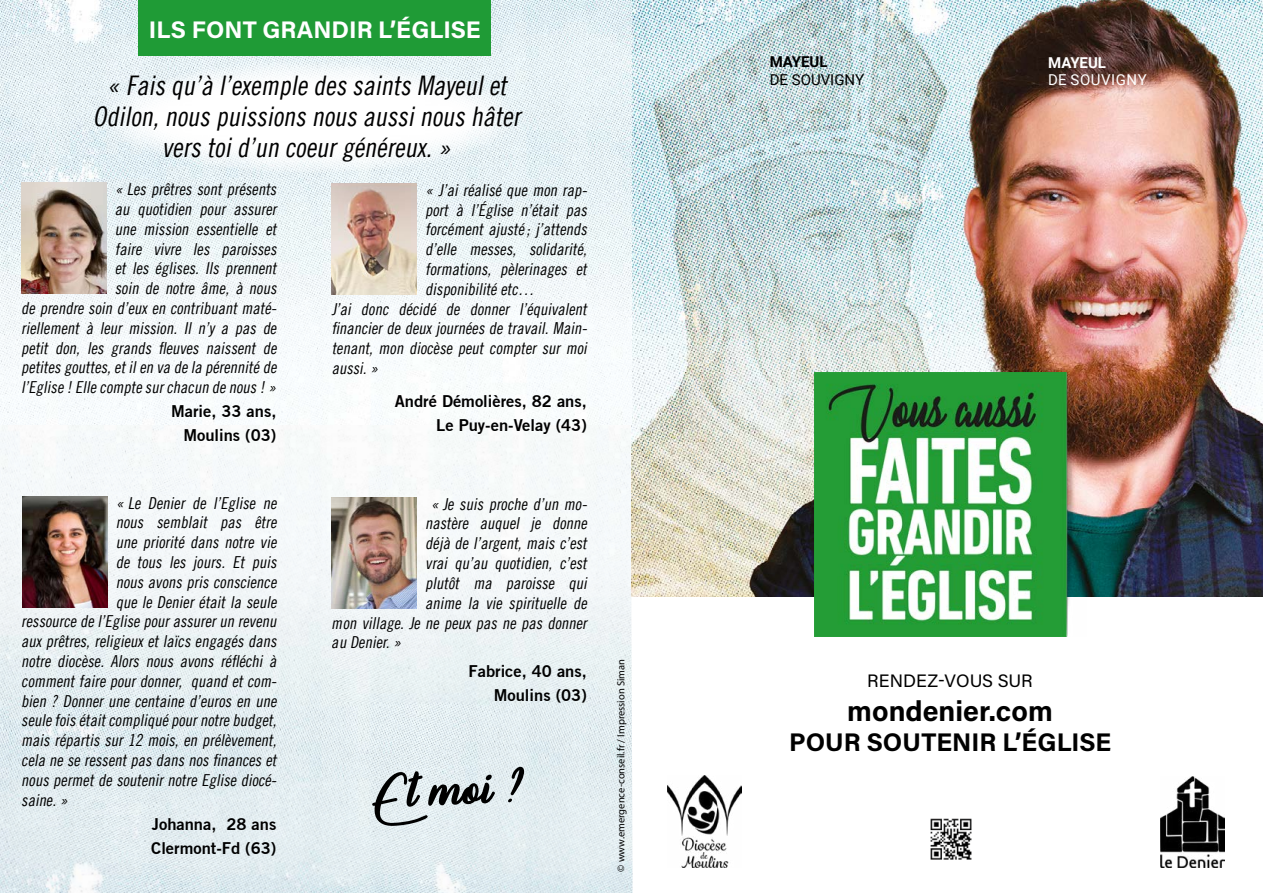
<style>
.page{position:relative;width:1263px;height:893px;background:#fff}
.page>*{position:absolute;margin:0;border:0;box-sizing:border-box;transform-origin:0 0}
.t1{font:50.25px "Liar Script";color:#000}
.t2{font:28.5px "Acumin Variable Concept";letter-spacing:.05em;color:#000}
.t3{font:italic 27px/30.9px "Trade Gothic LT Cond Eighteen";color:#000;text-align:center}
.t4{font:25.5px "Acumin Variable Concept";letter-spacing:.035em;color:#000}
.t5{font:24px "Acumin Variable Concept";letter-spacing:.04em;color:#fff}
.t6{font:18px "Acumin Variable Concept";letter-spacing:.01em;color:#000}
.t7{font:italic 16.5px/19.8px "Trade Gothic LT Cond Eighteen";color:#000;text-align:right}
.t8{font:700 16.5px/24px "Trade Gothic No.2";color:#000;text-align:right}
.t9{font:15px "Roboto";color:#000}
.t10{font:15px "Roboto";letter-spacing:.035em;color:#fff}
.t11{font:700 15px "Roboto";color:#000}
.t12{font:700 15px "Roboto";color:#fff}
.t13{font:10.5px "Myriad Pro";color:#000}
</style>
<div class="page">
<img style="left:631px;top:0;width:632px;height:597px">
<img style="left:815px;top:372px;width:272px;height:264px">
<img style="left:930px;top:818px;width:42px;height:42px">
<img style="left:0;top:360px;width:633px;height:533px">
<img style="left:0;top:0;width:631px;height:425px">
<div style="left:138px;top:0;width:353px;height:55px;background:#1f9b36"></div>
<img style="left:21px;top:183px;width:85px;height:110px">
<img style="left:332px;top:183px;width:85px;height:111px">
<img style="left:22px;top:497px;width:85px;height:110px">
<svg style="left:103px;top:62px;width:413px;height:111px"></svg>
<img style="left:667px;top:776px;width:74px;height:91px">
<img style="left:332px;top:498px;width:85px;height:110px">
<img style="left:1160px;top:776px;width:64px;height:91px">
<h3 class="t5" style="left:149px;top:13px;width:332px">ILS FONT GRANDIR L’ÉGLISE</h3>
<h3 class="t3" style="left:93px;top:70px;width:434px">« Fais qu’à l’exemple des saints Mayeulet<br>Odilon,nous puissions nous aussinous hâter vers toid’un coeurgénéreux. »</h3>
<p class="t7" style="left:21px;top:179px;width:260px">« Les prêtres sont présents<br>au quotidien pour assurer<br>une mission essentielle et<br>faire vivre les paroisses<br>et les églises. Ils prennent<br>soin de notre âme, à nous<br>de prendre soin d’eux en contribuant maté&shy;riellement à leur mission. Il n’y a pas de petit don, les grands fleuves naissent de petites gouttes,etilen va de la pérennité de l’Eglise !Elle compte surchacun de nous ! »</p>
<p class="t8" style="left:171px;top:399px;width:107px">Marie, 33 ans,<br>Moulins (03)</p>
<p class="t7" style="left:116px;top:493px;width:165px">« Le Denier de l’Eglise ne</p>
<p class="t7" style="left:116px;top:512px;width:165px">nous semblait pas être</p>
<p class="t7" style="left:116px;top:532px;width:165px">une priorité dans notre vie</p>
<p class="t7" style="left:116px;top:552px;width:165px">de tous les jours. Et puis</p>
<p class="t7" style="left:116px;top:572px;width:165px">nous avons pris conscience</p>
<p class="t7" style="left:116px;top:592px;width:165px">que le Denier était la seule</p>
<p class="t7" style="left:21px;top:611px;width:260px">ressource de l’Eglise pourassurerun revenu</p>
<p class="t7" style="left:21px;top:631px;width:260px">aux prêtres, religieux et laïcs engagés dans</p>
<p class="t7" style="left:21px;top:651px;width:260px">notre diocèse. Alors nous avons réfléchi à</p>
<p class="t7" style="left:21px;top:671px;width:260px">commentfaire pourdonner, quand etcom-</p>
<p class="t7" style="left:21px;top:691px;width:260px">bien ? Donner une centaine d’euros en une</p>
<p class="t7" style="left:21px;top:710px;width:260px">seule fois étaitcompliqué pournotre budget,</p>
<p class="t7" style="left:21px;top:730px;width:260px">mais répartis sur 12 mois, en prélèvement,</p>
<p class="t7" style="left:21px;top:750px;width:260px">cela ne se ressentpas dans nos finances et</p>
<p class="t7" style="left:21px;top:770px;width:260px">nous permet de soutenir notre Eglise diocé-</p>
<p class="t7" style="left:21px;top:790px;width:52px">saine.»</p>
<p class="t8" style="left:151px;top:811px;width:127px;text-align:left">Johanna, 28 ans<br>Clermont-Fd (63)</p>
<p class="t7" style="left:425px;top:180px;width:166px">« J’ai réalisé que mon rap-</p>
<p class="t7" style="left:425px;top:200px;width:166px">port à l’Église n’était pas</p>
<p class="t7" style="left:425px;top:219px;width:166px">forcément ajusté; j’attends</p>
<p class="t7" style="left:425px;top:239px;width:166px">d’elle messes, solidarité,</p>
<p class="t7" style="left:425px;top:259px;width:166px">formations, pèlerinages et</p>
<p class="t7" style="left:425px;top:279px;width:114px">disponibilité etc…</p>
<p class="t7" style="left:332px;top:299px;width:260px">J’ai donc décidé de donner l’équivalent</p>
<p class="t7" style="left:332px;top:318px;width:260px">financier de deux journées de travail. Main-</p>
<p class="t7" style="left:332px;top:338px;width:260px">tenant, mon diocèse peut compter sur moi</p>
<p class="t7" style="left:332px;top:358px;width:52px">aussi. »</p>
<p class="t8" style="left:395px;top:388px;width:193px">André Démolières, 82 ans,<br>Le Puy-en-Velay (43)</p>
<p class="t7" style="left:431px;top:494px;width:161px">« Je suis proche d’un mo-</p>
<p class="t7" style="left:425px;top:513px;width:166px">nastère auquel je donne</p>
<p class="t7" style="left:425px;top:533px;width:166px">déjà de l’argent, mais c’est</p>
<p class="t7" style="left:425px;top:553px;width:166px">vrai qu’au quotidien, c’est</p>
<p class="t7" style="left:425px;top:573px;width:166px">plutôt ma paroisse qui</p>
<p class="t7" style="left:425px;top:593px;width:166px">anime la vie spirituelle de</p>
<p class="t7" style="left:332px;top:612px;width:260px">mon village. Je ne peux pas ne pas donner</p>
<p class="t7" style="left:332px;top:632px;width:75px">au Denier. »</p>
<p class="t8" style="left:469px;top:658px;width:120px">Fabrice, 40 ans,<br>Moulins (03)</p>
<h1 class="t1" style="left:371px;top:761px;width:155px;rotate:-2deg">Et moi ?</h1>
<p class="t13" style="left:614px;top:872px;width:214px;rotate:-90deg">© www.emergence-conseil.fr / Impression Siman</p>
<p class="t11" style="left:770px;top:51px;width:59px">MAYEUL</p>
<p class="t9" style="left:770px;top:69px;width:96px">DE SOUVIGNY</p>
<p class="t12" style="left:1048px;top:52px;width:59px">MAYEUL</p>
<p class="t10" style="left:1048px;top:69px;width:100px">DE SOUVIGNY</p>
<p class="t6" style="left:867px;top:668px;width:167px">RENDEZ-VOUS SUR</p>
<h2 class="t2" style="left:847px;top:691px;width:206px">mondenier.com</h2>
<h3 class="t4" style="left:789px;top:725px;width:323px">POUR SOUTENIR L’ÉGLISE</h3>
</div>
